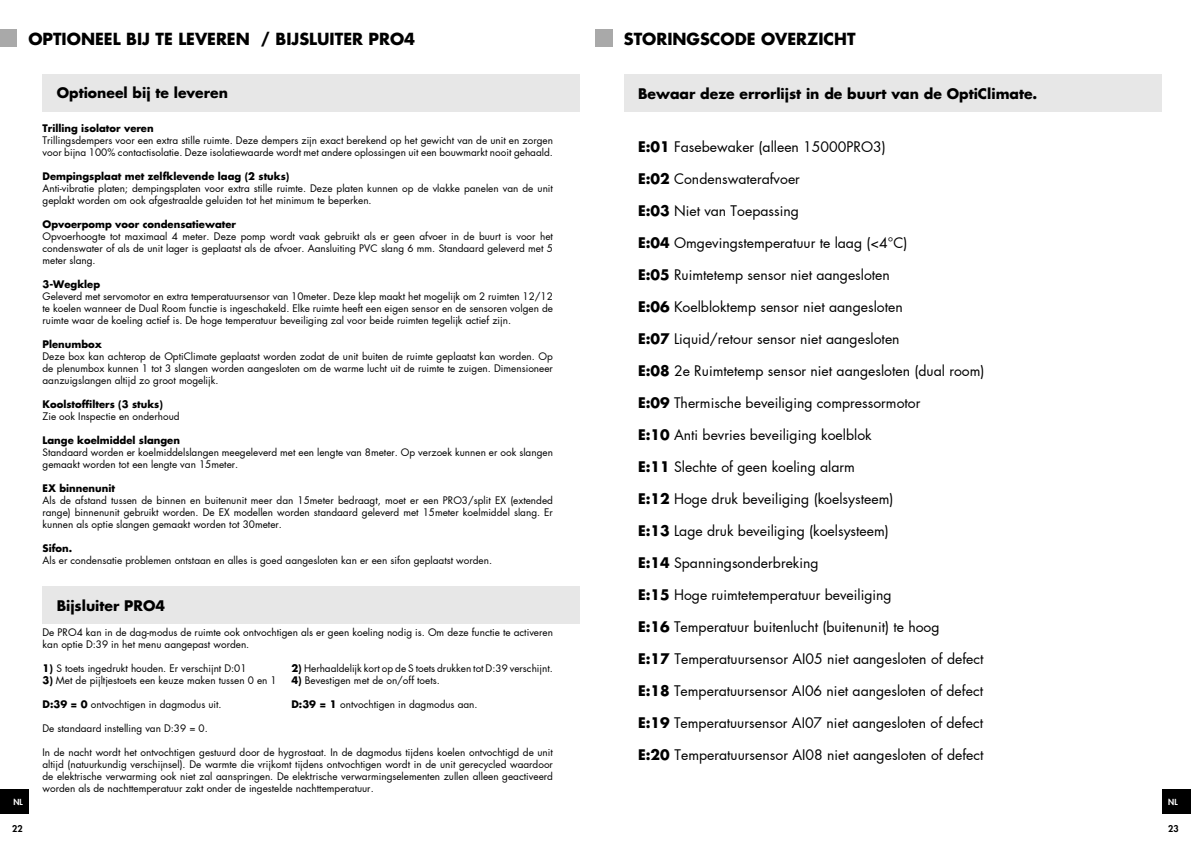
<style>
.page{position:relative;width:1191px;height:842px;background:#fff}
.page>*{position:absolute;margin:0;border:0;box-sizing:border-box;transform-origin:0 0}
.t1{font:700 16px "Futura Std";color:#000}
.t2{font:14px "Futura Std";color:#000}
.t3{font:700 14px "Futura Std";color:#000}
.t4{font:10px/12px "Futura Std";color:#000;text-align:justify}
.t5{font:700 10px "Futura Std";color:#000}
.t6{font:800 9px "Futura Std";color:#000}
.t7{font:800 8px "Futura Std";color:#fff}
.s1{font-weight:700}
</style>
<div class="page">
<div style="left:1162px;top:789px;width:29px;height:25px;background:#000"></div>
<div style="left:0;top:789px;width:28px;height:25px;background:#000"></div>
<div style="left:43px;top:74px;width:537px;height:37px;background:#e7e7e7"></div>
<div style="left:43px;top:586px;width:537px;height:37px;background:#e7e7e7"></div>
<div style="left:624px;top:75px;width:537px;height:37px;background:#e7e7e7"></div>
<div style="left:0;top:29px;width:17px;height:18px;background:#a9a9a9"></div>
<div style="left:595px;top:29px;width:17px;height:18px;background:#a9a9a9"></div>
<h1 class="t1" style="left:28px;top:32px;width:388px">OPTIONEEL BIJ TE LEVEREN / BIJSLUITER PRO4</h1>
<h1 class="t1" style="left:624px;top:32px;width:233px">STORINGSCODE OVERZICHT</h1>
<h2 class="t3" style="left:57px;top:87px;width:173px">Optioneel bij te leveren</h2>
<p class="t5" style="left:43px;top:124px;width:113px">Trilling isolator veren</p>
<p class="t4" style="left:43px;top:135px;width:512px">Trillingsdempers voor een extra stille ruimte. Deze dempers zijn exact berekend op het gewicht van de unit en zorgen voor bijna 100% contactisolatie. Deze isolatiewaarde wordt met andere oplossingen uit een bouwmarkt nooit gehaald.</p>
<p class="t5" style="left:43px;top:172px;width:248px">Dempingsplaat met zelfklevende laag (2 stuks)</p>
<p class="t4" style="left:43px;top:182px;width:512px">Anti-vibratie platen; dempingsplaten voor extra stille ruimte. Deze platen kunnen op de vlakke panelen van de unit geplakt worden om ook afgestraalde geluiden tot het minimum te beperken.</p>
<p class="t5" style="left:43px;top:220px;width:195px">Opvoerpomp voor condensatiewater</p>
<p class="t4" style="left:43px;top:231px;width:512px">Opvoerhoogte tot maximaal 4 meter. Deze pomp wordt vaak gebruikt als er geen afvoer in de buurt is voor het condenswater of als de unit lager is geplaatst als de afvoer. Aansluiting PVC slang 6 mm. Standaard geleverd met 5 meter slang.</p>
<p class="t5" style="left:43px;top:280px;width:59px">3-Wegklep</p>
<p class="t4" style="left:43px;top:291px;width:512px">Geleverd met servomotor en extra temperatuursensor van 10meter. Deze klep maakt het mogelijk om 2 ruimten 12/12 te koelen wanneer de Dual Room functie is ingeschakeld. Elke ruimte heeft een eigen sensor en de sensoren volgen de ruimte waar de koeling actief is. De hoge temperatuur beveiliging zal voor beide ruimten tegelijk actief zijn.</p>
<p class="t5" style="left:43px;top:340px;width:61px">Plenumbox</p>
<p class="t4" style="left:43px;top:351px;width:512px">Deze box kan achterop de OptiClimate geplaatst worden zodat de unit buiten de ruimte geplaatst kan worden. Op de plenumbox kunnen 1 tot 3 slangen worden aangesloten om de warme lucht uit de ruimte te zuigen. Dimensioneer aanzuigslangen altijd zo groot mogelijk.</p>
<p class="t5" style="left:43px;top:398px;width:122px">Koolstoffilters (3 stuks)</p>
<p class="t4" style="left:43px;top:411px;width:138px">Zie ook Inspectie en onderhoud</p>
<p class="t5" style="left:43px;top:436px;width:139px">Lange koelmiddel slangen</p>
<p class="t4" style="left:43px;top:447px;width:512px">Standaard worden er koelmiddelslangen meegeleverd met een lengte van 8meter. Op verzoek kunnen er ook slangen gemaakt worden tot een lengte van 15meter.</p>
<p class="t5" style="left:43px;top:484px;width:74px">EX binnenunit</p>
<p class="t4" style="left:43px;top:495px;width:512px">Als de afstand tussen de binnen en buitenunit meer dan 15meter bedraagt, moet er een PRO3/split EX (extended range) binnenunit gebruikt worden. De EX modellen worden standaard geleverd met 15meter koelmiddel slang. Er kunnen als optie slangen gemaakt worden tot 30meter.</p>
<p class="t5" style="left:43px;top:544px;width:31px">Sifon.</p>
<p class="t4" style="left:43px;top:555px;width:451px">Als er condensatie problemen ontstaan en alles is goed aangesloten kan er een sifon geplaatst worden.</p>
<h2 class="t3" style="left:57px;top:599px;width:110px">Bijsluiter PRO4</h2>
<p class="t4" style="left:43px;top:627px;width:512px">De PRO4 kan in de dag-modus de ruimte ook ontvochtigen als er geen koeling nodig is. Om deze functie te activeren kan optie D:39 in het menu aangepast worden.</p>
<p class="t4" style="left:43px;top:663px;width:206px"><span class="s1">1)</span> S toets ingedrukt houden. Er verschijnt D:01</p>
<p class="t4" style="left:291px;top:663px;width:263px"><span class="s1">2)</span> Herhaaldelijk kort op de S toets drukken tot D:39 verschijnt.</p>
<p class="t4" style="left:43px;top:675px;width:236px"><span class="s1">3)</span> Met de pijltjestoets een keuze maken tussen 0 en 1</p>
<p class="t4" style="left:291px;top:675px;width:150px"><span class="s1">4)</span> Bevestigen met de on/off toets.</p>
<p class="t4" style="left:43px;top:699px;width:181px"><span class="s1">D:39 = 0</span> ontvochtigen in dagmodus uit.</p>
<p class="t4" style="left:291px;top:699px;width:188px"><span class="s1">D:39 = 1</span> ontvochtigen in dagmodus aan.</p>
<p class="t4" style="left:43px;top:723px;width:167px">De standaard instelling van D:39 = 0.</p>
<p class="t4" style="left:43px;top:747px;width:512px">In de nacht wordt het ontvochtigen gestuurd door de hygrostaat. In de dagmodus tijdens koelen ontvochtigd de unit altijd (natuurkundig verschijnsel). De warmte die vrijkomt tijdens ontvochtigen wordt in de unit gerecycled waardoor de elektrische verwarming ook niet zal aanspringen. De elektrische verwarmingselementen zullen alleen geactiveerd worden als de nachttemperatuur zakt onder de ingestelde nachttemperatuur.</p>
<h2 class="t3" style="left:638px;top:87px;width:401px">Bewaar deze errorlijst in de buurt van de OptiClimate.</h2>
<h2 class="t2" style="left:638px;top:140px;width:249px"><span class="s1">E:01</span> Fasebewaker (alleen 15000PRO3)</h2>
<h2 class="t2" style="left:638px;top:172px;width:163px"><span class="s1">E:02</span> Condenswaterafvoer</h2>
<h2 class="t2" style="left:638px;top:204px;width:162px"><span class="s1">E:03</span> Niet van Toepassing</h2>
<h2 class="t2" style="left:638px;top:236px;width:271px"><span class="s1">E:04</span> Omgevingstemperatuur te laag (&lt;4°C)</h2>
<h2 class="t2" style="left:638px;top:268px;width:253px"><span class="s1">E:05</span> Ruimtetemp sensor niet aangesloten</h2>
<h2 class="t2" style="left:638px;top:300px;width:266px"><span class="s1">E:06</span> Koelbloktemp sensor niet aangesloten</h2>
<h2 class="t2" style="left:638px;top:332px;width:263px"><span class="s1">E:07</span> Liquid/retour sensor niet aangesloten</h2>
<h2 class="t2" style="left:638px;top:364px;width:348px"><span class="s1">E:08</span> 2e Ruimtetemp sensor niet aangesloten (dual room)</h2>
<h2 class="t2" style="left:638px;top:396px;width:284px"><span class="s1">E:09</span> Thermische beveiliging compressormotor</h2>
<h2 class="t2" style="left:638px;top:428px;width:235px"><span class="s1">E:10</span> Anti bevries beveiliging koelblok</h2>
<h2 class="t2" style="left:638px;top:460px;width:218px"><span class="s1">E:11</span> Slechte of geen koeling alarm</h2>
<h2 class="t2" style="left:638px;top:492px;width:257px"><span class="s1">E:12</span> Hoge druk beveiliging (koelsysteem)</h2>
<h2 class="t2" style="left:638px;top:524px;width:252px"><span class="s1">E:13</span> Lage druk beveiliging (koelsysteem)</h2>
<h2 class="t2" style="left:638px;top:556px;width:182px"><span class="s1">E:14</span> Spanningsonderbreking</h2>
<h2 class="t2" style="left:638px;top:588px;width:255px"><span class="s1">E:15</span> Hoge ruimtetemperatuur beveiliging</h2>
<h2 class="t2" style="left:638px;top:620px;width:303px"><span class="s1">E:16</span> Temperatuur buitenlucht (buitenunit) te hoog</h2>
<h2 class="t2" style="left:638px;top:652px;width:347px"><span class="s1">E:17</span> Temperatuursensor AI05 niet aangesloten of defect</h2>
<h2 class="t2" style="left:638px;top:684px;width:346px"><span class="s1">E:18</span> Temperatuursensor AI06 niet aangesloten of defect</h2>
<h2 class="t2" style="left:638px;top:716px;width:346px"><span class="s1">E:19</span> Temperatuursensor AI07 niet aangesloten of defect</h2>
<h2 class="t2" style="left:638px;top:748px;width:347px"><span class="s1">E:20</span> Temperatuursensor AI08 niet aangesloten of defect</h2>
<p class="t7" style="left:13px;top:797px;width:11px">NL</p>
<p class="t7" style="left:1168px;top:797px;width:11px">NL</p>
<p class="t6" style="left:12px;top:824px;width:12px">22</p>
<p class="t6" style="left:1168px;top:824px;width:12px">23</p>
</div>
